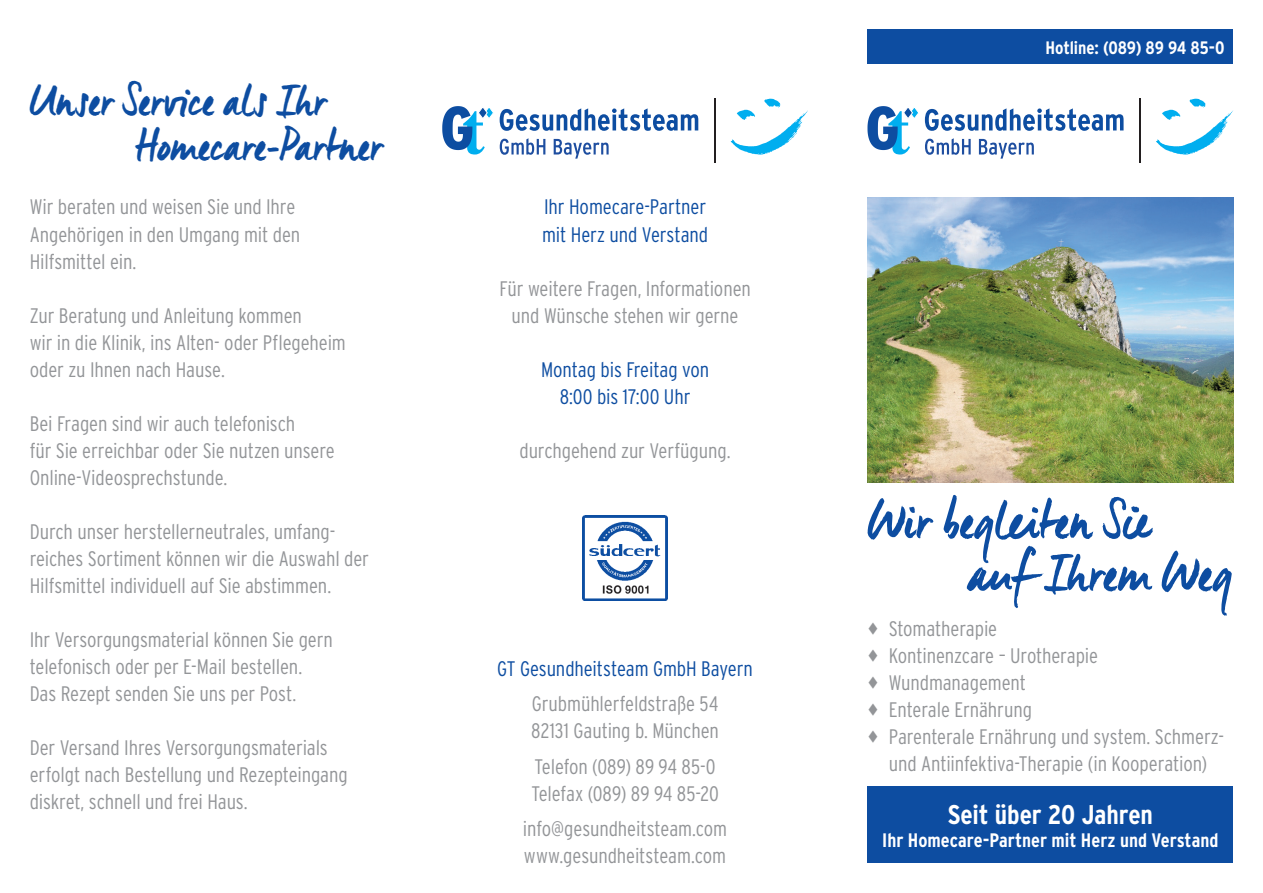
<style>
.page{position:relative;width:1263px;height:893px;background:#fff}
.page>*{position:absolute;margin:0;border:0;box-sizing:border-box;transform-origin:0 0}
.t1{font:54px/52.5px "Manus";color:#0d4da1}
.t2{font:45px/45px "Manus";letter-spacing:.005em;color:#0d4da1}
.t3{font:700 27px "Interstate Condensed";letter-spacing:-.005em;color:#fff}
.t4{font:300 21px/27px "Interstate Condensed";letter-spacing:-.005em;color:#939598}
.t5{font:300 21px/27px "Interstate Condensed";letter-spacing:-.005em;color:#0d4da1}
.t6{font:700 19.5px "Interstate Condensed";color:#fff}
.t7{font:700 18px "Interstate Condensed";letter-spacing:-.005em;color:#fff}
</style>
<div class="page">
<img style="left:867px;top:198px;width:366px;height:285px">
<div style="left:867px;top:30px;width:366px;height:34px;background:#0d4da1"></div>
<div style="left:867px;top:787px;width:366px;height:76px;background:#0d4da1"></div>
<svg style="left:1156px;top:99px;width:77px;height:56px"></svg>
<hr style="left:1139px;top:99px;width:1px;height:64px;background:#231f20">
<svg style="left:867px;top:106px;width:256px;height:53px"></svg>
<svg style="left:731px;top:99px;width:77px;height:56px"></svg>
<hr style="left:714px;top:99px;width:1px;height:64px;background:#231f20">
<svg style="left:442px;top:106px;width:51px;height:49px"></svg>
<svg style="left:500px;top:108px;width:198px;height:23px"></svg>
<svg style="left:500px;top:138px;width:45px;height:17px"></svg>
<svg style="left:554px;top:139px;width:55px;height:20px"></svg>
<img style="left:583px;top:516px;width:85px;height:85px">
<img style="left:602px;top:584px;width:47px;height:10px">
<h2 class="t2" style="left:135px;top:77px;width:249px;text-indent:-105px">Unser Service als Ihr<br>Homecare-Partner</h2>
<p class="t4" style="left:30px;top:193px;width:272px">Wir beraten und weisen Sie und Ihre<br>Angehörigen in den Umgang mit den<br>Hilfsmittel ein.</p>
<p class="t4" style="left:30px;top:301px;width:318px">Zur Beratung und Anleitung kommen<br>wir in die Klinik, ins Alten- oder Pflegeheim oder zu Ihnen nach Hause.</p>
<p class="t4" style="left:30px;top:409px;width:307px">Bei Fragen sind wir auch telefonisch<br>für Sie erreichbar oder Sie nutzen unsere<br>Online-Videosprechstunde.</p>
<p class="t4" style="left:30px;top:517px;width:341px">Durch unser herstellerneutrales, umfang&shy;reiches Sortiment können wir die Auswahl der<br>Hilfsmittel individuell auf Sie abstimmen.</p>
<p class="t4" style="left:30px;top:625px;width:305px">Ihr Versorgungsmaterial können Sie gern telefonisch oder per E-Mail bestellen.<br>Das Rezept senden Sie uns per Post.</p>
<p class="t4" style="left:30px;top:733px;width:319px">Der Versand Ihres Versorgungsmaterials erfolgt nach Bestellung und Rezepteingang diskret, schnell und frei Haus.</p>
<p class="t5" style="left:542px;top:193px;width:168px">Ihr Homecare-Partner mit Herz und Verstand</p>
<p class="t4" style="left:499px;top:274px;width:253px;text-align:center">Für weitere Fragen, Informationen und Wünsche stehen wir gerne</p>
<p class="t5" style="left:541px;top:355px;width:170px;text-align:center">Montag bis Freitag von<br>8:00 bis 17:00 Uhr</p>
<p class="t4" style="left:519px;top:436px;width:213px">durchgehend zur Verfügung.</p>
<p class="t5" style="left:497px;top:655px;width:257px">GT Gesundheitsteam GmbH Bayern</p>
<p class="t4" style="left:531px;top:690px;width:189px">Grubmühlerfeldstraße 54<br>82131 Gauting b. München</p>
<p class="t4" style="left:531px;top:753px;width:189px">Telefon (089) 89 94 85-0<br>Telefax (089) 89 94 85-20</p>
<p class="t4" style="left:523px;top:815px;width:206px">info@gesundheitsteam.com www.gesundheitsteam.com</p>
<p class="t7" style="left:1045px;top:38px;width:181px">Hotline: (089) 89 94 85-0</p>
<h1 class="t1" style="left:966px;top:493px;width:268px;text-indent:-99px">Wir begleiten Sie auf Ihrem Weg</h1>
<p class="t4" style="left:867px;top:614px;width:131px">▼ Stomatherapie</p>
<p class="t4" style="left:867px;top:641px;width:232px">▼ Kontinenzcare – Urotherapie</p>
<p class="t4" style="left:867px;top:668px;width:160px">▼ Wundmanagement</p>
<p class="t4" style="left:867px;top:695px;width:166px">▼ Enterale Ernährung</p>
<p class="t4" style="left:867px;top:722px;width:358px;text-align:center">▼ Parenterale Ernährung und system. Schmerz&shy;und Antiinfektiva-Therapie (in Kooperation)</p>
<p class="t3" style="left:948px;top:799px;width:207px">Seit über 20 Jahren</p>
<p class="t6" style="left:882px;top:830px;width:338px">Ihr Homecare-Partner mit Herz und Verstand</p>
</div>
